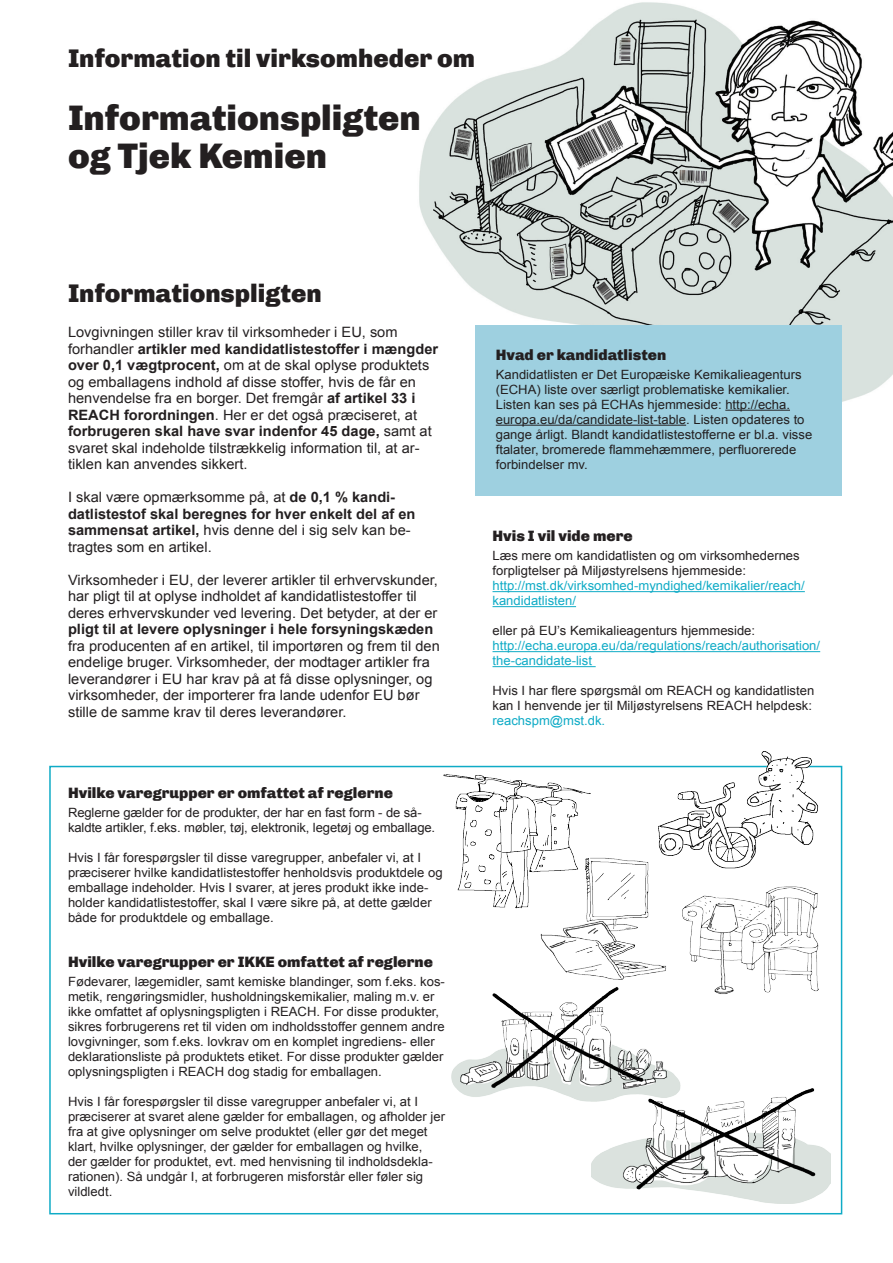
<style>
.page{position:relative;width:893px;height:1263px;background:#fff}
.page>*{position:absolute;margin:0;border:0;box-sizing:border-box;transform-origin:0 0}
.t1{font:900 35.4px "Chivo";color:#231f20}
.t2{font:900 25.5px "Chivo";color:#231f20}
.mr{font:900 15px "Chivo";color:#231f20}
.t3{font:14.25px/16.5px "Arial";color:#231f20}
.t4{font:700 14.25px/16.5px "Arial";color:#231f20}
.t5{font:12.75px/15px "Arial";color:#231f20}
.t6{font:12.75px/15px "Arial";color:#0fabc6}
.s1{font-weight:700}
.s2{font-weight:400}
.s3{color:#0fabc6}
</style>
<div class="page">
<img style="left:419px;top:2px;width:474px;height:400px">
<hr style="left:492px;top:591px;width:313px;height:1px;background:#0fabc6">
<hr style="left:492px;top:606px;width:84px;height:1px;background:#0fabc6">
<hr style="left:492px;top:651px;width:328px;height:1px;background:#0fabc6">
<hr style="left:492px;top:666px;width:104px;height:1px;background:#0fabc6">
<div style="left:475px;top:325px;width:367px;height:170px;background:#9ed0e0"></div>
<hr style="left:725px;top:410px;width:65px;height:1px;background:#231f20">
<hr style="left:496px;top:425px;width:190px;height:1px;background:#231f20">
<img style="left:650px;top:751px;width:180px;height:109px">
<img style="left:682px;top:860px;width:137px;height:134px">
<img style="left:540px;top:836px;width:141px;height:135px">
<img style="left:438px;top:765px;width:163px;height:150px">
<img style="left:591px;top:1088px;width:239px;height:116px">
<img style="left:451px;top:971px;width:234px;height:134px">
<p class="t2" style="left:68px;top:44px;width:408px">Information til virksomheder om</p>
<p class="t1" style="left:68px;top:97px;width:354px">Informationspligten</p>
<p class="t1" style="left:68px;top:135px;width:260px">og Tjek Kemien</p>
<p class="t2" style="left:68px;top:279px;width:255px">Informationspligten</p>
<p class="t3" style="left:68px;top:324px;width:372px">Lovgivningen stiller krav til virksomheder i EU, som forhandler <span class="s1">artikler med kandidatlistestoffer i mængder over 0,1 vægtprocent,</span> om at de skal oplyse produktets og emballagens indhold af disse stoffer, hvis de får en henvendelse fra en borger. Det fremgår <span class="s1">af artikel 33 i REACH forordningen</span>. Her er det også præciseret, at <span class="s1">forbrugeren skal have svar indenfor 45 dage,</span> samt at svaret skal indeholde tilstrækkelig information til, at ar&shy;tiklen kan anvendes sikkert.</p>
<p class="t4" style="left:68px;top:490px;width:349px"><span class="s2">I skal være opmærksomme på, at</span> de 0,1 % kandi&shy;datlistestof skal beregnes for hver enkelt del af en sammensat artikel, <span class="s2">hvis denne del i sig selv kan be&shy;tragtes som en artikel.</span></p>
<p class="t3" style="left:68px;top:572px;width:373px">Virksomheder i EU, der leverer artikler til erhvervskunder, har pligt til at oplyse indholdet af kandidatlistestoffer til deres erhvervskunder ved levering. Det betyder, at der er <span class="s1">pligt til at levere oplysninger i hele forsyningskæden </span>fra producenten af en artikel, til importøren og frem til den endelige bruger. Virksomheder, der modtager artikler fra leverandører i EU har krav på at få disse oplysninger, og virksomheder, der importerer fra lande udenfor EU bør stille de samme krav til deres leverandører.</p>
<p class="mr" style="left:68px;top:784px;width:326px">Hvilke varegrupper er omfattet af reglerne</p>
<p class="t5" style="left:68px;top:805px;width:369px">Reglerne gælder for de produkter, der har en fast form - de så&shy;kaldte artikler, f.eks. møbler, tøj, elektronik, legetøj og emballage.</p>
<p class="t5" style="left:68px;top:850px;width:376px">Hvis I får forespørgsler til disse varegrupper, anbefaler vi, at I præciserer hvilke kandidatlistestoffer henholdsvis produktdele og emballage indeholder. Hvis I svarer, at jeres produkt ikke inde&shy;holder kandidatlistestoffer, skal I være sikre på, at dette gælder både for produktdele og emballage.</p>
<p class="mr" style="left:68px;top:953px;width:367px">Hvilke varegrupper er IKKE omfattet af reglerne</p>
<p class="t5" style="left:68px;top:974px;width:378px">Fødevarer, lægemidler, samt kemiske blandinger, som f.eks. kos&shy;metik, rengøringsmidler, husholdningskemikalier, maling m.v. er ikke omfattet af oplysningspligten i REACH. For disse produkter, sikres forbrugerens ret til viden om indholdsstoffer gennem andre lovgivninger, som f.eks. lovkrav om en komplet ingrediens- eller deklarationsliste på produktets etiket. For disse produkter gælder oplysningspligten i REACH dog stadig for emballagen.</p>
<p class="t5" style="left:68px;top:1094px;width:378px">Hvis I får forespørgsler til disse varegrupper anbefaler vi, at I præciserer at svaret alene gælder for emballagen, og afholder jer fra at give oplysninger om selve produktet (eller gør det meget klart, hvilke oplysninger, der gælder for emballagen og hvilke,<br>der gælder for produktet, evt. med henvisning til indholdsdekla&shy;rationen). Så undgår I, at forbrugeren misforstår eller føler sig vildledt.</p>
<p class="mr" style="left:496px;top:345px;width:172px">Hvad er kandidatlisten</p>
<p class="t5" style="left:496px;top:367px;width:307px">Kandidatlisten er Det Europæiske Kemikalieagenturs (ECHA) liste over særligt problematiske kemikalier.</p>
<p class="t5" style="left:496px;top:397px;width:318px">Listen kan ses på ECHAs hjemmeside: http://echa. europa.eu/da/candidate-list-table. Listen opdateres to gange årligt. Blandt kandidatlistestofferne er bl.a. visse ftalater, bromerede flammehæmmere, perfluorerede forbindelser mv.</p>
<p class="mr" style="left:492px;top:527px;width:142px">Hvis I vil vide mere</p>
<p class="t5" style="left:492px;top:548px;width:309px">Læs mere om kandidatlisten og om virksomhedernes forpligtelser på Miljøstyrelsens hjemmeside:</p>
<p class="t6" style="left:492px;top:578px;width:314px">http://mst.dk/virksomhed-myndighed/kemikalier/reach/ kandidatlisten/</p>
<p class="t5" style="left:492px;top:623px;width:264px">eller på EU’s Kemikalieagenturs hjemmeside:</p>
<p class="t6" style="left:492px;top:638px;width:329px">http://echa.europa.eu/da/regulations/reach/authorisation/ the-candidate-list</p>
<p class="t5" style="left:492px;top:683px;width:323px">Hvis I har flere spørgsmål om REACH og kandidatlisten kan I henvende jer til Miljøstyrelsens REACH helpdesk: <span class="s3">reachspm@mst.dk.</span></p>
</div>
